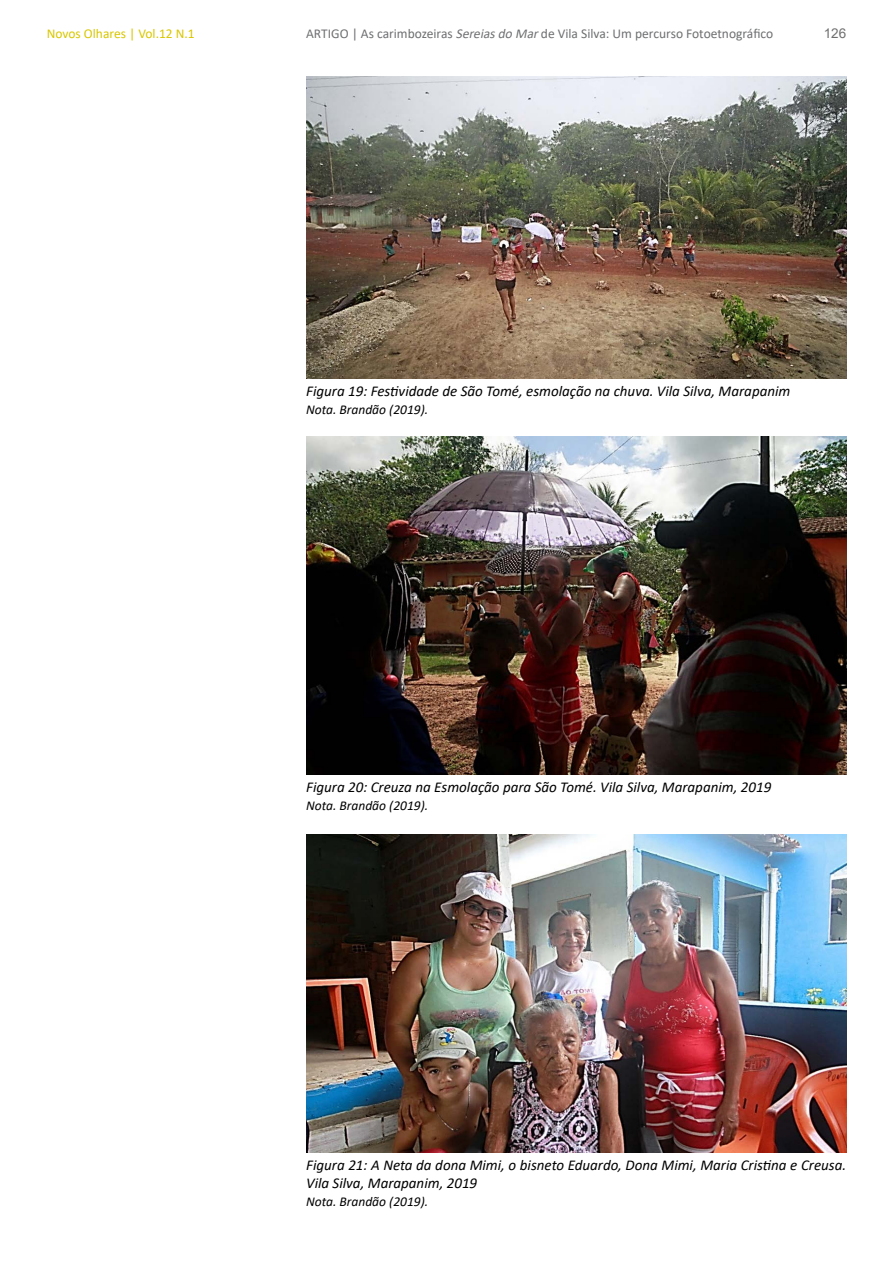
<style>
.page{position:relative;width:893px;height:1263px;background:#fff}
.page>*{position:absolute;margin:0;border:0;box-sizing:border-box;transform-origin:0 0}
.t1{font:italic 15px/18px "Calibri";color:#000}
.t2{font:13.5px "Calibri";color:#6e6f71}
.t3{font:italic 13.5px "Calibri";color:#000}
.t4{font:13.5px "Calibri";color:#d9c700}
.t5{font:13.5px "Arial";color:#706f6f}
.s1{font-style:italic}
</style>
<div class="page">
<img style="left:306px;top:77px;width:540px;height:301px">
<img style="left:306px;top:437px;width:540px;height:337px">
<img style="left:306px;top:834px;width:540px;height:318px">
<p class="t4" style="left:47px;top:24px;width:150px">Novos Olhares | Vol.12 N.1</p>
<p class="t2" style="left:306px;top:24px;width:469px">ARTIGO | As carimbozeiras <span class="s1">Sereiasdo Mar</span>de Vila Silva: Um percurso Fotoetnográfico</p>
<p class="t5" style="left:824px;top:24px;width:24px">126</p>
<p class="t1" style="left:306px;top:381px;width:486px">Figura 19: Festividade de São Tomé, esmolação na chuva. Vila Silva, Marapanim</p>
<p class="t3" style="left:306px;top:400px;width:124px">Nota. Brandão (2019).</p>
<p class="t1" style="left:306px;top:777px;width:467px">Figura 20: Creuza na Esmolação para São Tomé. Vila Silva, Marapanim, 2019</p>
<p class="t3" style="left:306px;top:796px;width:124px">Nota. Brandão (2019).</p>
<p class="t1" style="left:306px;top:1155px;width:541px">Figura 21: A Neta da dona Mimi, o bisneto Eduardo, Dona Mimi, Maria Cristina e Creusa.<br>Vila Silva, Marapanim, 2019</p>
<p class="t3" style="left:306px;top:1192px;width:124px">Nota. Brandão (2019).</p>
</div>
